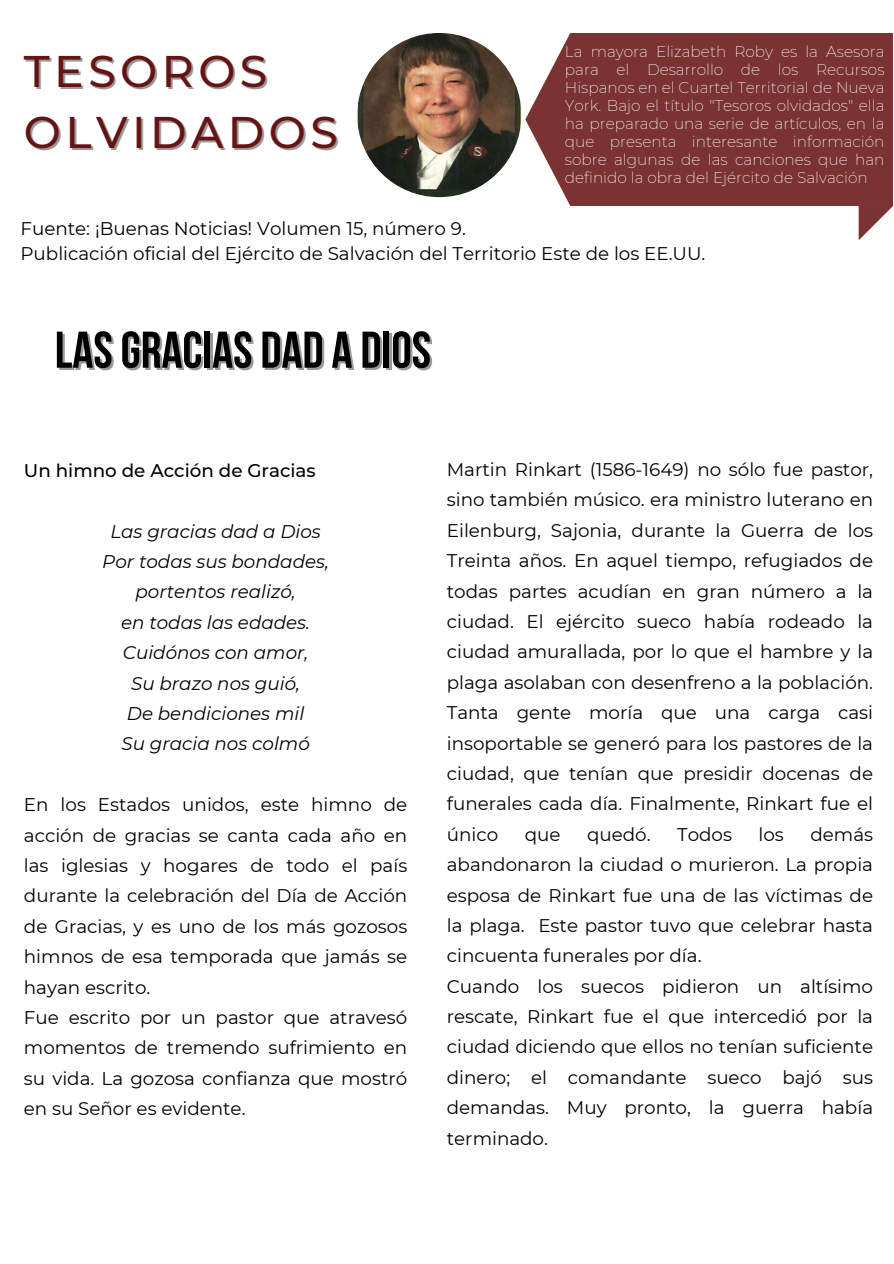
<style>
.page{position:relative;width:894px;height:1264px;background:#fff}
.page>*{position:absolute;margin:0;border:0;box-sizing:border-box;transform-origin:0 0}
.t1{font:51.45px "Bebas Neue Cyrillic";color:#000}
.t2{font:500 44.25px "Montserrat";letter-spacing:.1em;color:#661313}
.t3{font:18.3px/30.3px "Montserrat";color:#000}
.t4{font:italic 18.3px/30.3px "Montserrat";color:#000;text-align:center}
.t5{font:500 18.3px "Montserrat";color:#000}
.t6{font:200 15.3px/18px "Montserrat";color:#fff;text-align:justify}
</style>
<div class="page">
<svg style="left:858px;top:206px;width:34px;height:34px"></svg>
<div style="left:525px;top:33px;width:367px;height:173px;background:#7a3232"></div>
<img style="left:357px;top:33px;width:164px;height:164px;border-radius:50%">
<p class="t2" style="left:24px;top:44px;width:245px">TESOROS</p>
<h2 class="t2" style="left:24px;top:105px;width:315px">OLVIDADOS</h2>
<h1 class="t6" style="left:564px;top:42px;width:321px">La mayora Elizabeth Roby es la Asesora para el Desarrollo de los Recursos Hispanos en el Cuartel Territorial de Nueva York. Bajo el título "Tesoros olvidados" ella ha preparado una serie de artículos, en la que presenta interesante información sobre algunas de las canciones que han definido la obra del Ejército de Salvación</h1>
<h4 class="t3" style="left:20px;top:216px;width:686px;line-height:24.8px">Fuente: ¡Buenas Noticias! Volumen 15, número 9.<br>Publicación oficial del Ejército de Salvación del Territorio Este de los EE.UU.</h4>
<h4 class="t1" style="left:55px;top:329px;width:377px">LASGRACIAS DAD A DIOS</h4>
<h3 class="t5" style="left:24px;top:459px;width:293px">Un himno de Acción de Gracias</h3>
<h4 class="t4" style="left:102px;top:516px;width:228px">Las gracias dad a Dios<br>Por todas sus bondades, portentos realizó,<br>en todas las edades.<br>Cuidónos con amor,<br>Su brazo nos guió,<br>De bendiciones mil<br>Su gracia nos colmó</h4>
<h4 class="t3" style="left:24px;top:789px;width:385px">En los Estados unidos, este himno de acción de gracias se canta cada año en las iglesias y hogares de todo el país durante la celebración del Día de Acción de Gracias, y es uno de los más gozosos himnos de esa temporada que jamás se hayan escrito.<br>Fue escrito por un pastor que atravesó momentos de tremendo sufrimiento en su vida. La gozosa confianza que mostró en su Señor es evidente.</h4>
<p class="t3" style="left:446px;top:454px;width:427px;text-align:justify">Martin Rinkart (1586-1649) no sólo fue pastor, sino también músico. era ministro luterano en Eilenburg, Sajonia, durante la Guerra de los Treinta años. En aquel tiempo, refugiados de todas partes acudían en gran número a la ciudad. El ejército sueco había rodeado la ciudad amurallada, por lo que el hambre y la plaga asolaban con desenfreno a la población.<br>Tanta gente moría que una carga casi insoportable se generó para los pastores de la ciudad, que tenían que presidir docenas de funerales cada día. Finalmente, Rinkart fue el único</p>
<p class="t3" style="left:446px;top:819px;width:427px;text-indent:363px">demás abandonaron la ciudad o murieron. La propia esposa de Rinkart fue una de las víctimas de la plaga. Este pastor tuvo que celebrar hasta cincuenta funerales por día.<br>Cuando los suecos pidieron un altísimo rescate, Rinkart fue el que intercedió por la ciudad diciendo que ellos no tenían suficiente dinero; el comandante sueco bajó sus demandas. Muy pronto, la guerra había terminado.</p>
<p class="t3" style="left:524px;top:819px;width:37px">que</p>
<p class="t3" style="left:587px;top:819px;width:65px">quedó.</p>
<p class="t3" style="left:677px;top:819px;width:56px">Todos</p>
<p class="t3" style="left:758px;top:819px;width:27px">los</p>
</div>
